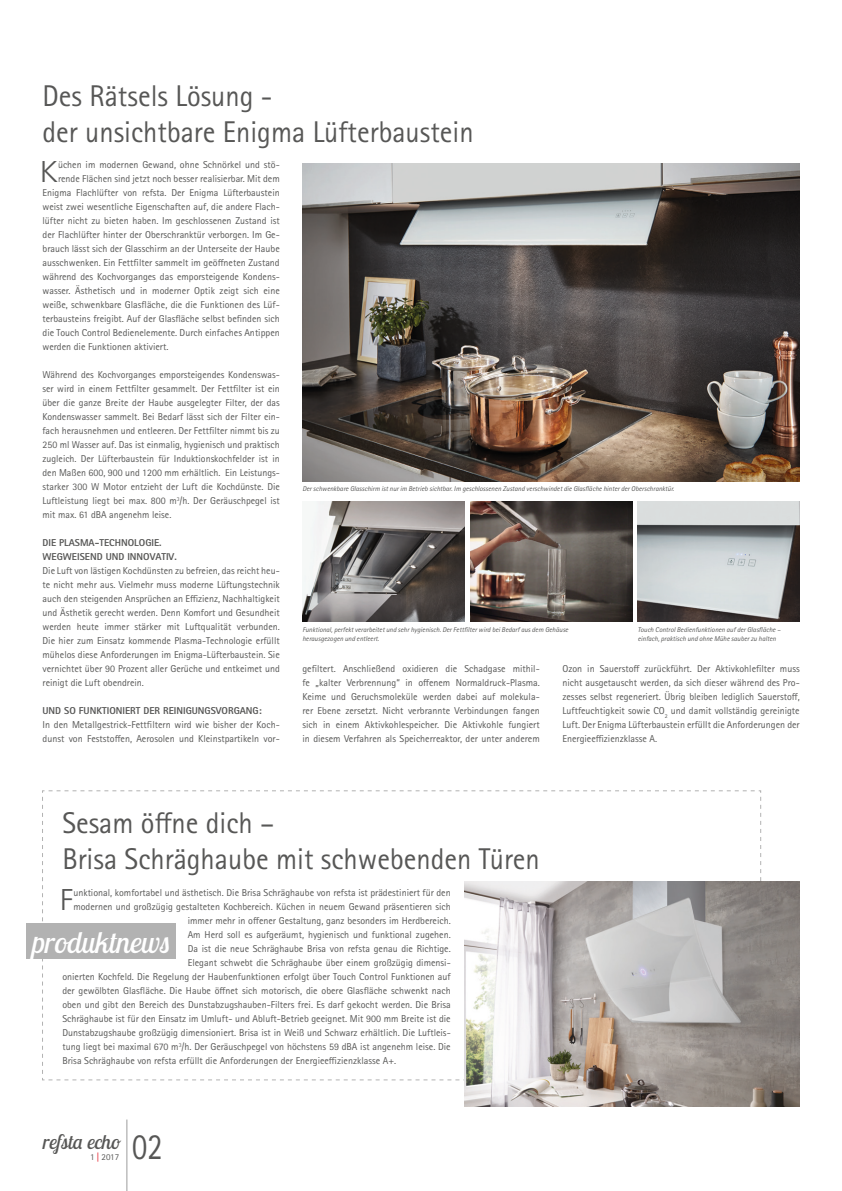
<style>
.page{position:relative;width:842px;height:1191px;background:#fff}
.page>*{position:absolute;margin:0;border:0;box-sizing:border-box;transform-origin:0 0}
.t1{font:37px "Rotis Sans Serif Pro";color:#575756;scale:.82 1}
.t2{font:300 30.1px "Frutiger LT Std";color:#575756}
.t3{font:30px/36px "Rotis Sans Serif Pro";color:#575756;scale:.95 1}
.t4{font:italic 30px "Lobster Two";color:#fff}
.t5{font:italic 20px "Lobster Two";color:#575756}
.t6{font:10px/14px "Rotis Sans Serif Pro";color:#575756;text-align:justify}
.t7{font:800 10px/14px "Rotis Sans Serif Pro";color:#575756}
.t8{font:9px "Rotis Sans Serif Pro";color:#575756}
.t9{font:italic 7px/9px "Rotis Sans Serif Pro";color:#575756}
.s1{color:#e30614}
</style>
<div class="page">
<svg style="left:42px;top:790px;width:720px;height:290px"></svg>
<hr style="left:127px;top:1119px;width:1px;height:72px;background:#9d9d9d">
<div style="left:26px;top:923px;width:150px;height:36px;background:#b2b2b2"></div>
<img style="left:465px;top:881px;width:334px;height:225px">
<img style="left:302px;top:164px;width:497px;height:317px">
<img style="left:470px;top:501px;width:162px;height:120px">
<img style="left:638px;top:501px;width:162px;height:120px">
<img style="left:302px;top:501px;width:162px;height:120px">
<h3 class="t3" style="left:43px;top:78px;width:455px">Des Rätsels Lösung -<br>der unsichtbare Enigma Lüfterbaustein</h3>
<h2 class="t2" style="left:40px;top:155px;width:20px">K</h2>
<p class="t6" style="left:58px;top:158px;width:223px">üchen im modernen Gewand, ohne Schnörkel und stö-</p>
<p class="t6" style="left:58px;top:172px;width:223px">rende Flächen sind jetzt noch besser realisierbar. Mit dem</p>
<p class="t6" style="left:43px;top:186px;width:239px">Enigma Flachlüfter von refsta. Der Enigma Lüfterbaustein</p>
<p class="t6" style="left:43px;top:200px;width:239px">weist zwei wesentliche Eigenschaften auf, die andere Flach-</p>
<p class="t6" style="left:43px;top:214px;width:239px">lüfter nicht zu bieten haben. Im geschlossenen Zustand ist</p>
<p class="t6" style="left:43px;top:228px;width:239px">der Flachlüfter hinter der Oberschranktür verborgen. Im Ge-</p>
<p class="t6" style="left:43px;top:242px;width:239px">brauch lässt sich der Glasschirm an der Unterseite der Haube</p>
<p class="t6" style="left:43px;top:256px;width:239px">ausschwenken. Ein Fettfilter sammelt im geöffneten Zustand</p>
<p class="t6" style="left:43px;top:270px;width:239px">während des Kochvorganges das emporsteigende Kondens-</p>
<p class="t6" style="left:43px;top:284px;width:239px">wasser. Ästhetisch und in moderner Optik zeigt sich eine</p>
<p class="t6" style="left:43px;top:298px;width:239px">weiße, schwenkbare Glasfläche, die die Funktionen des Lüf-</p>
<p class="t6" style="left:43px;top:312px;width:239px">terbausteins freigibt. Auf der Glasfläche selbst befinden sich</p>
<p class="t6" style="left:43px;top:326px;width:239px">die Touch Control Bedienelemente. Durch einfaches Antippen</p>
<p class="t6" style="left:43px;top:340px;width:127px">werden die Funktionen aktiviert.</p>
<p class="t6" style="left:43px;top:368px;width:239px">Während des Kochvorganges emporsteigendes Kondenswas&shy;ser wird in einem Fettfilter gesammelt. Der Fettfilter ist ein über die ganze Breite der Haube ausgelegter Filter, der das Kondenswasser sammelt. Bei Bedarf lässt sich der Filter ein&shy;fach herausnehmen und entleeren. Der Fettfilter nimmt bis zu 250 ml Wasser auf. Das ist einmalig, hygienisch und praktisch zugleich. Der Lüfterbaustein für Induktionskochfelder ist in den Maßen 600, 900 und 1200 mm erhältlich. Ein Leistungs&shy;starker 300 W Motor entzieht der Luft die Kochdünste. Die Luftleistung liegt bei max. 800 m<sup>3</sup>/h. Der Geräuschpegel ist mit max. 61 dBA angenehm leise.</p>
<p class="t7" style="left:43px;top:535px;width:136px">DIE PLASMA-TECHNOLOGIE.<br>WEGWEISEND UND INNOVATIV.</p>
<p class="t6" style="left:43px;top:564px;width:239px">Die Luft von lästigen Kochdünsten zu befreien, das reicht heu&shy;te nicht mehr aus. Vielmehr muss moderne Lüftungstechnik auch den steigenden Ansprüchen an Effizienz, Nachhaltigkeit und Ästhetik gerecht werden. Denn Komfort und Gesundheit werden heute immer stärker mit Luftqualität verbunden.<br>Die hier zum Einsatz kommende Plasma-Technologie erfüllt mühelos diese Anforderungen im Enigma-Lüfterbaustein. Sie vernichtet über 90 Prozent aller Gerüche und entkeimet und reinigt die Luft obendrein.</p>
<p class="t7" style="left:43px;top:703px;width:221px">UND SO FUNKTIONIERT DER REINIGUNGSVORGANG:</p>
<p class="t6" style="left:43px;top:718px;width:239px">In den Metallgestrick-Fettfiltern wird wie bisher der Koch&shy;dunst von Feststoffen, Aerosolen und Kleinstpartikeln vor-</p>
<p class="t9" style="left:302px;top:484px;width:373px">Der schwenkbare Glasschirm ist nur im Betrieb sichtbar. Im geschlossenen Zustand verschwindet die Glasfläche hinter der Oberschranktür.</p>
<p class="t9" style="left:302px;top:625px;width:267px">Funktional, perfekt verarbeitet und sehr hygienisch. Der Fettfilter wird bei Bedarf aus dem Gehäuse herausgezogen und entleert.</p>
<p class="t9" style="left:638px;top:625px;width:144px">Touch Control Bedienfunktionen auf der Glasfläche – einfach, praktisch und ohne Mühe sauber zu halten</p>
<p class="t6" style="left:302px;top:662px;width:239px">gefiltert. Anschließend oxidieren die Schadgase mithil&shy;fe „kalter Verbrennung“ in offenem Normaldruck-Plasma.<br>Keime und Geruchsmoleküle werden dabei auf molekula&shy;rer Ebene zersetzt. Nicht verbrannte Verbindungen fangen sich in einem Aktivkohlespeicher. Die Aktivkohle fungiert in diesem Verfahren als Speicherreaktor, der unter anderem</p>
<p class="t6" style="left:562px;top:662px;width:239px">Ozon in Sauerstoff zurückführt. Der Aktivkohlefilter muss nicht ausgetauscht werden, da sich dieser während des Pro&shy;zesses selbst regeneriert. Übrig bleiben lediglich Sauerstoff, Luftfeuchtigkeit sowie CO<sub>2</sub> und damit vollständig gereinigte Luft. Der Enigma Lüfterbaustein erfüllt die Anforderungen der Energieeffizienzklasse A.</p>
<h3 class="t3" style="left:62px;top:805px;width:504px">Sesam öffne dich –<br>Brisa Schräghaube mit schwebenden Türen</h3>
<h2 class="t2" style="left:60px;top:883px;width:15px">F</h2>
<p class="t6" style="left:73px;top:886px;width:379px">unktional, komfortabel und ästhetisch. Die Brisa Schräghaube von refsta ist prädestiniert für den</p>
<p class="t6" style="left:73px;top:900px;width:379px">modernen und großzügig gestalteten Kochbereich. Küchen in neuem Gewand präsentieren sich</p>
<p class="t6" style="left:188px;top:914px;width:265px">immer mehr in offener Gestaltung, ganz besonders im Herdbereich.</p>
<p class="t6" style="left:188px;top:928px;width:264px">Am Herd soll es aufgeräumt, hygienisch und funktional zugehen.</p>
<p class="t6" style="left:188px;top:942px;width:264px">Da ist die neue Schräghaube Brisa von refsta genau die Richtige.</p>
<p class="t6" style="left:188px;top:956px;width:264px">Elegant schwebt die Schräghaube über einem großzügig dimensi-</p>
<p class="t6" style="left:62px;top:970px;width:390px">onierten Kochfeld. Die Regelung der Haubenfunktionen erfolgt über Touch Control Funktionen auf</p>
<p class="t6" style="left:62px;top:984px;width:390px">der gewölbten Glasfläche. Die Haube öffnet sich motorisch, die obere Glasfläche schwenkt nach</p>
<p class="t6" style="left:62px;top:998px;width:390px">oben und gibt den Bereich des Dunstabzugshauben-Filters frei. Es darf gekocht werden. Die Brisa</p>
<p class="t6" style="left:62px;top:1012px;width:390px">Schräghaube ist für den Einsatz im Umluft- und Abluft-Betrieb geeignet. Mit 900 mm Breite ist die</p>
<p class="t6" style="left:62px;top:1026px;width:390px">Dunstabzugshaube großzügig dimensioniert. Brisa ist in Weiß und Schwarz erhältlich. Die Luftleis-</p>
<p class="t6" style="left:62px;top:1040px;width:390px">tung liegt bei maximal 670 m<sup>3</sup>/h. Der Geräuschpegel von höchstens 59 dBA ist angenehm leise. Die</p>
<p class="t6" style="left:62px;top:1054px;width:335px">Brisa Schräghaube von refsta erfüllt die Anforderungen der Energieeffizienzklasse A+.</p>
<h3 class="t4" style="left:32px;top:923px;width:140px">produktnews</h3>
<h3 class="t5" style="left:43px;top:1129px;width:79px">refsta echo</h3>
<p class="t8" style="left:90px;top:1151px;width:31px">1 <span class="s1">|</span> 2017</p>
<h1 class="t1" style="left:132px;top:1124px;width:39px">02</h1>
</div>
